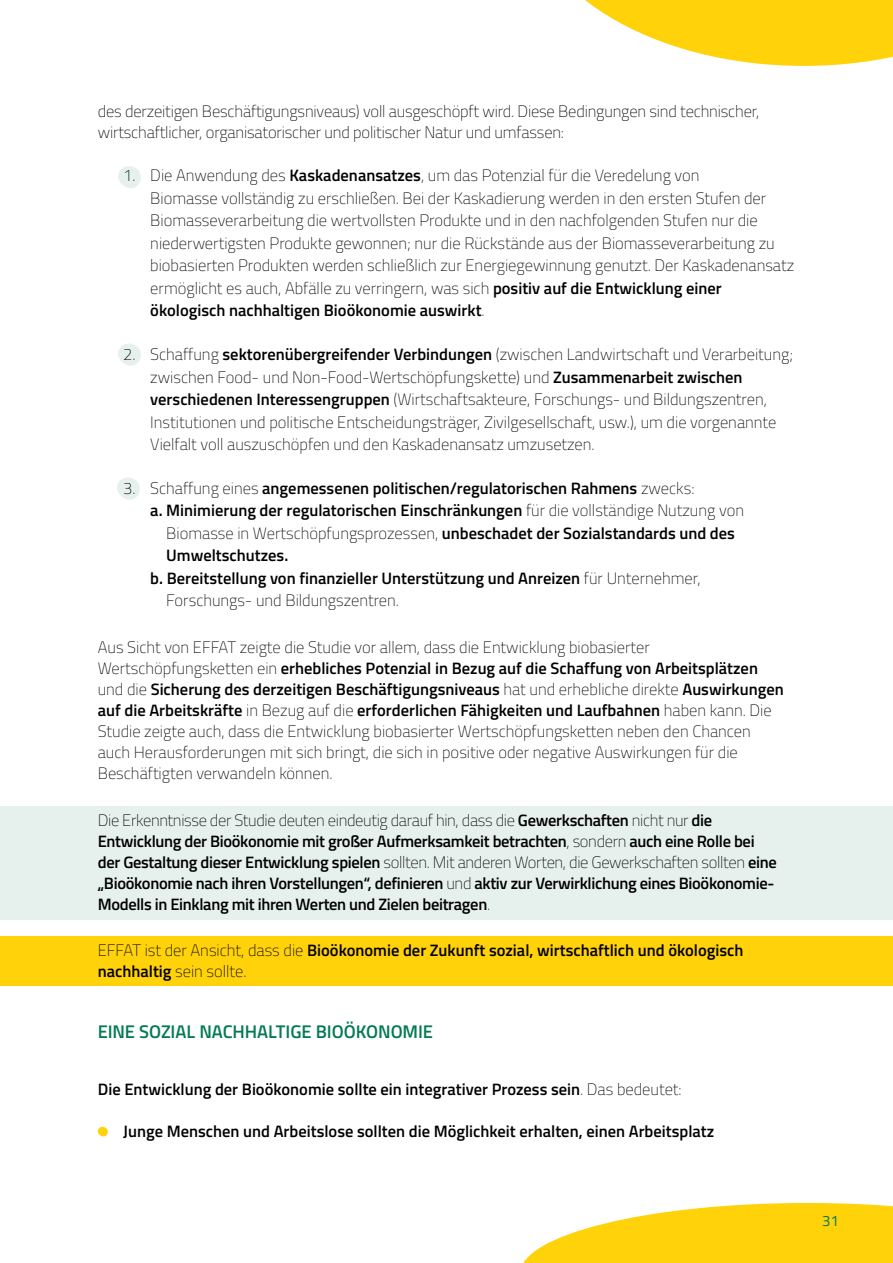
<style>
.page{position:relative;width:893px;height:1263px;background:#fff}
.page>*{position:absolute;margin:0;border:0;box-sizing:border-box;transform-origin:0 0}
.t1{font:600 18.3px "Titillium Web";letter-spacing:-.005em;color:#037a52}
.t2{font:100 16.5px/22.5px "Titillium Web";color:#000}
.t3{font:600 16.5px/21px "Titillium Web";color:#000}
.t4{font:600 16.5px/21px "Titillium Web";letter-spacing:-.02em;color:#000}
.t5{font:15px "Titillium Web";color:#037a52}
.s1{font-weight:600}
.s2{font-weight:100}
</style>
<div class="page">
<div style="left:0;top:936px;width:893px;height:50px;background:#ffd209"></div>
<div style="left:0;top:806px;width:893px;height:113px;background:#e6f1ed"></div>
<svg style="left:117px;top:477px;width:23px;height:23px"></svg>
<svg style="left:118px;top:343px;width:23px;height:23px"></svg>
<svg style="left:118px;top:166px;width:23px;height:22px"></svg>
<svg style="left:97px;top:1127px;width:11px;height:10px"></svg>
<svg style="left:585px;top:0;width:308px;height:66px"></svg>
<svg style="left:523px;top:1203px;width:370px;height:60px"></svg>
<p class="t2" style="left:98px;top:99px;width:663px;line-height:21px">des derzeitigen Beschäftigungsniveaus) voll ausgeschöpft wird. Diese Bedingungen sind technischer, wirtschaftlicher, organisatorischer und politischer Natur und umfassen:</p>
<p class="t2" style="left:150px;top:163px;width:645px;text-indent:-27px">1. Die Anwendung des <span class="s1">Kaskadenansatzes</span>, um das Potenzial für die Veredelung von<br>Biomasse vollständig zu erschließen. Bei der Kaskadierung werden in den ersten Stufen der Biomasseverarbeitung die wertvollsten Produkte und in den nachfolgenden Stufen nur die niederwertigsten Produkte gewonnen; nur die Rückstände aus der Biomasseverarbeitung zu biobasierten Produkten werden schließlich zur Energiegewinnung genutzt. Der Kaskadenansatz ermöglicht es auch, Abfälle zu verringern, was sich <span class="s1">positiv auf die Entwicklung einer ökologisch nachhaltigen Bioökonomie auswirkt</span>.</p>
<p class="t2" style="left:150px;top:342px;width:644px;text-indent:-27px">2. Schaffung <span class="s1">sektorenübergreifender Verbindungen</span> (zwischen Landwirtschaft und Verarbeitung; zwischen Food- und Non-Food-Wertschöpfungskette) und <span class="s1">Zusammenarbeit zwischen verschiedenen Interessengruppen</span> (Wirtschaftsakteure, Forschungs- und Bildungszentren, Institutionen und politische Entscheidungsträger, Zivilgesellschaft, usw.), um die vorgenannte Vielfalt voll auszuschöpfen und den Kaskadenansatz umzusetzen.</p>
<p class="t3" style="left:123px;top:477px;width:573px"><span class="s2">3. Schaffung eines</span> angemessenen politischen/regulatorischen Rahmens <span class="s2">zwecks:</span></p>
<p class="t3" style="left:150px;top:499px;width:595px">a. Minimierung der regulatorischen Einschränkungen <span class="s2">für die vollständige Nutzung von</span></p>
<p class="t3" style="left:166px;top:522px;width:570px"><span class="s2">Biomasse in Wertschöpfungsprozessen,</span> unbeschadet der Sozialstandards und des</p>
<p class="t3" style="left:166px;top:544px;width:124px">Umweltschutzes.</p>
<p class="t3" style="left:150px;top:567px;width:552px">b. Bereitstellung von finanzieller Unterstützung und Anreizen <span class="s2">für Unternehmer,</span></p>
<p class="t2" style="left:166px;top:589px;width:234px">Forschungs- und Bildungszentren.</p>
<p class="t2" style="left:98px;top:636px;width:688px;line-height:21px">Aus Sicht von EFFAT zeigte die Studie vor allem, dass die Entwicklung biobasierter Wertschöpfungsketten ein <span class="s1">erhebliches Potenzial in Bezug auf die Schaffung von Arbeitsplätzen </span>und die <span class="s1">Sicherung des derzeitigen Beschäftigungsniveaus</span> hat und erhebliche direkte <span class="s1">Auswirkungen auf die Arbeitskräfte</span> in Bezug auf die <span class="s1">erforderlichen Fähigkeiten und Laufbahnen</span> haben kann. Die Studie zeigte auch, dass die Entwicklung biobasierter Wertschöpfungsketten neben den Chancen auch Herausforderungen mit sich bringt, die sich in positive oder negative Auswirkungen für die Beschäftigten verwandeln können.</p>
<p class="t4" style="left:98px;top:808px;width:680px"><span class="s2">Die Erkenntnisse der Studie deuten eindeutig darauf hin, dass die</span> Gewerkschaften <span class="s2">nicht nur</span> die Entwicklung der Bioökonomie mit großer Aufmerksamkeit betrachten<span class="s2">, sondern</span> auch eine Rolle bei der Gestaltung dieser Entwicklung spielen <span class="s2">sollten. Mit anderen Worten, die Gewerkschaften sollten</span> eine „Bioökonomie nach ihren Vorstellungen“, definieren <span class="s2">und</span> aktiv zur Verwirklichung eines Bioökonomie-Modells in Einklang mit ihren Werten und Zielen beitragen<span class="s2">.</span></p>
<p class="t3" style="left:98px;top:939px;width:647px"><span class="s2">EFFAT ist der Ansicht, dass die</span> Bioökonomie der Zukunft sozial, wirtschaftlich und ökologisch nachhaltig <span class="s2">sein sollte.</span></p>
<p class="t1" style="left:98px;top:1018px;width:337px">EINE SOZIAL NACHHALTIGE BIOÖKONOMIE</p>
<p class="t3" style="left:98px;top:1078px;width:585px">Die Entwicklung der Bioökonomie sollte ein integrativer Prozess sein<span class="s2">. Das bedeutet:</span></p>
<p class="t3" style="left:123px;top:1120px;width:592px">Junge Menschen und Arbeitslose sollten die Möglichkeit erhalten, einen Arbeitsplatz</p>
<p class="t5" style="left:822px;top:1210px;width:18px">31</p>
</div>
